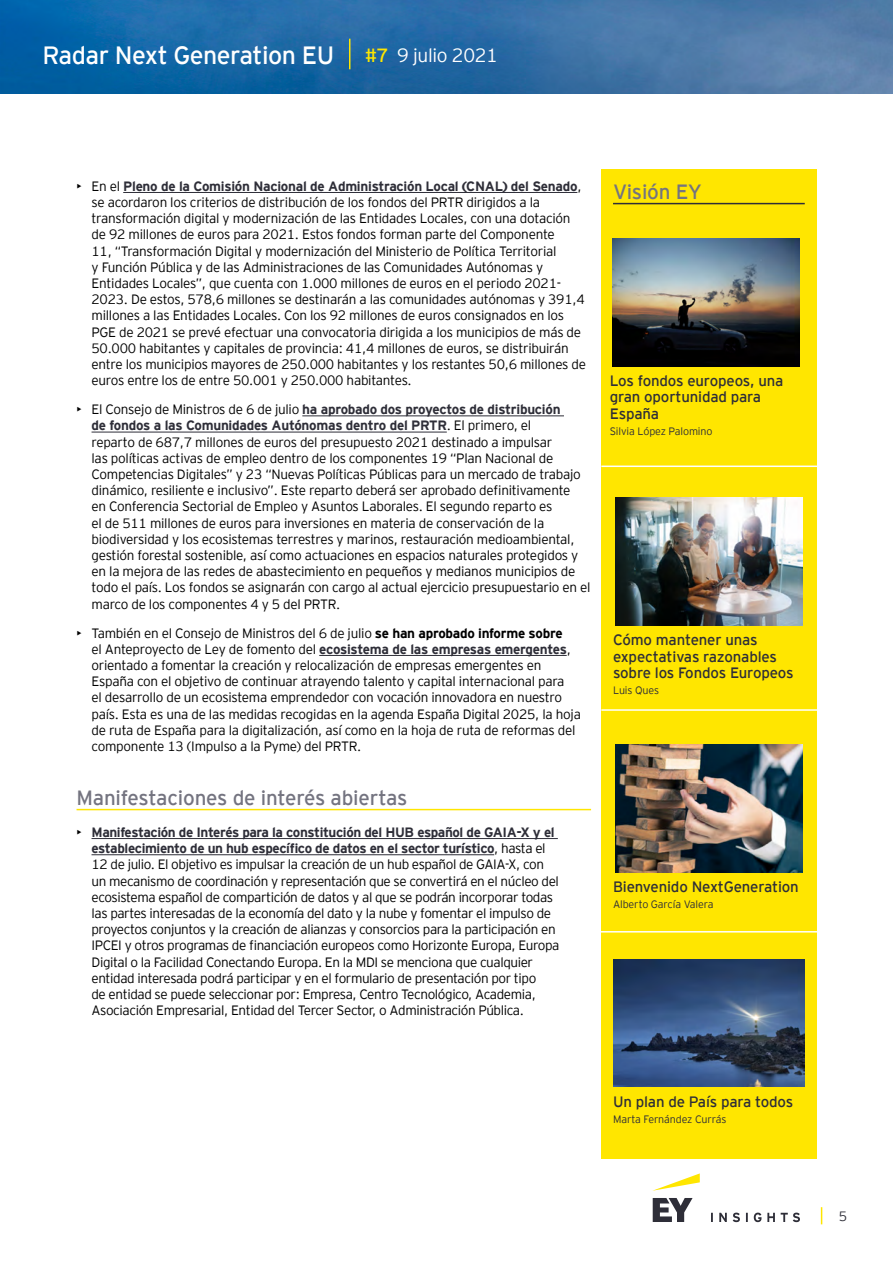
<style>
.page{position:relative;width:893px;height:1263px;background:#fff}
.page>*{position:absolute;margin:0;border:0;box-sizing:border-box;transform-origin:0 0}
.t1{font:24.9px "EY Interstate";letter-spacing:-.02em;color:#fff}
.Título_Grey{font:20.55px "EY Interstate";letter-spacing:-.01em;color:#747480}
.Title_pequeño_latera{font:15px/16.5px "EY Interstate";letter-spacing:-.01em;color:#2e2e38}
.t2{font:300 13.5px/16.2px "EY Interstate";letter-spacing:-.02em;color:#000}
.t3{font:300 13.5px "EY Interstate";color:#2e2e38}
.t4{font:300 10.65px "EY Interstate";letter-spacing:-.01em;color:#2e2e38}
.s1{font-size:19.05px;color:#ffe600}
.s2{font-weight:300;font-size:19.05px}
.s3{font-weight:700;color:#2e2e38}
.s4{font-weight:700}
</style>
<div class="page">
<svg style="left:652px;top:1173px;width:48px;height:18px"></svg>
<svg style="left:653px;top:1198px;width:40px;height:24px"></svg>
<svg style="left:711px;top:1212px;width:89px;height:10px"></svg>
<svg style="left:821px;top:1207px;width:1px;height:17px"></svg>
<img style="left:0;top:0;width:893px;height:94px">
<hr style="left:349px;top:39px;width:1px;height:30px;background:#ffe600">
<hr style="left:123px;top:192px;width:454px;height:1px;background:#2e2e38">
<hr style="left:302px;top:416px;width:262px;height:1px;background:#2e2e38">
<hr style="left:92px;top:432px;width:355px;height:1px;background:#2e2e38">
<hr style="left:319px;top:655px;width:248px;height:1px;background:#2e2e38">
<hr style="left:77px;top:809px;width:514px;height:1px;background:#ffe600">
<hr style="left:92px;top:838px;width:466px;height:1px;background:#2e2e38">
<hr style="left:92px;top:854px;width:402px;height:1px;background:#2e2e38">
<div style="left:601px;top:169px;width:215px;height:990px;background:#ffe600"></div>
<hr style="left:613px;top:203px;width:192px;height:1px;background:#2e2e38">
<hr style="left:596px;top:931px;width:225px;height:1px;background:#fff">
<img style="left:613px;top:959px;width:191px;height:128px">
<hr style="left:601px;top:709px;width:226px;height:2px;background:#fff">
<hr style="left:601px;top:465px;width:226px;height:2px;background:#fff">
<img style="left:615px;top:745px;width:187px;height:127px">
<img style="left:615px;top:498px;width:187px;height:127px">
<img style="left:612px;top:239px;width:187px;height:127px">
<h1 class="t1" style="left:43px;top:37px;width:457px">Radar Next Generation EU <span class="s1">#7</span> <span class="s2">9 julio 2021</span></h1>
<p class="t2" style="left:92px;top:177px;width:496px;text-indent:-15px">• En el <span class="s3">Pleno de la Comisión Nacional de Administración Local (CNAL) del Senado</span>, se acordaron los criterios de distribución de los fondos del PRTR dirigidos a la transformación digital y modernización de las Entidades Locales, con una dotación de 92 millones de euros para 2021. Estos fondos forman parte del Componente<br>11, “Transformación Digital y modernización del Ministerio de Política Territorial<br>y Función Pública y de las Administraciones de las Comunidades Autónomas y Entidades Locales”, que cuenta con 1.000 millones de euros en el periodo 2021- 2023. De estos, 578,6 millones se destinarán a las comunidades autónomas y 391,4 millones a las Entidades Locales. Con los 92 millones de euros consignados en los PGE de 2021 se prevé efectuar una convocatoria dirigida a los municipios de más de 50.000 habitantes y capitales de provincia: 41,4 millones de euros, se distribuirán entre los municipios mayores de 250.000 habitantes y los restantes 50,6 millones de euros entre los de entre 50.001 y 250.000 habitantes.</p>
<p class="t2" style="left:92px;top:400px;width:501px;text-indent:-15px">• El Consejo de Ministros de 6 de julio <span class="s3">ha aprobado dos proyectos de distribución<br>de fondos a las Comunidades Autónomas dentro del PRTR</span>. El primero, el<br>reparto de 687,7 millones de euros del presupuesto 2021 destinado a impulsar<br>las políticas activas de empleo dentro de los componentes 19 “Plan Nacional de Competencias Digitales” y 23 “Nuevas Políticas Públicas para un mercado de trabajo dinámico, resiliente e inclusivo”. Este reparto deberá ser aprobado definitivamente<br>en Conferencia Sectorial de Empleo y Asuntos Laborales. El segundo reparto es<br>el de 511 millones de euros para inversiones en materia de conservación de la biodiversidad y los ecosistemas terrestres y marinos, restauración medioambiental, gestión forestal sostenible, así como actuaciones en espacios naturales protegidos y en la mejora de las redes de abastecimiento en pequeños y medianos municipios de todo el país. Los fondos se asignarán con cargo al actual ejercicio presupuestario en el marco de los componentes 4 y 5 del PRTR.</p>
<p class="t2" style="left:92px;top:624px;width:491px;text-indent:-15px">• También en el Consejo de Ministros del 6 de julio <span class="s4">se han aprobado informe sobre<br></span>el Anteproyecto de Ley de fomento del <span class="s3">ecosistema de las empresas emergentes</span>, orientado a fomentar la creación y relocalización de empresas emergentes en España con el objetivo de continuar atrayendo talento y capital internacional para<br>el desarrollo de un ecosistema emprendedor con vocación innovadora en nuestro país. Esta es una de las medidas recogidas en la agenda España Digital 2025, la hoja de ruta de España para la digitalización, así como en la hoja de ruta de reformas del componente 13 (Impulso a la Pyme) del PRTR.</p>
<p class="Título_Grey" style="left:77px;top:783px;width:332px">Manifestaciones de interés abiertas</p>
<p class="t2" style="left:92px;top:823px;width:469px;text-indent:-15px">• <span class="s3">Manifestación de Interés para la constitución del HUB español de GAIA-X y el establecimiento de un hub específico de datos en el sector turístico</span>, hasta el 12 de julio. El objetivo es impulsar la creación de un hub español de GAIA-X, con un mecanismo de coordinación y representación que se convertirá en el núcleo del ecosistema español de compartición de datos y al que se podrán incorporar todas las partes interesadas de la economía del dato y la nube y fomentar el impulso de proyectos conjuntos y la creación de alianzas y consorcios para la participación en IPCEI y otros programas de financiación europeos como Horizonte Europa, Europa Digital o la Facilidad Conectando Europa. En la MDI se menciona que cualquier entidad interesada podrá participar y en el formulario de presentación por tipo<br>de entidad se puede seleccionar por: Empresa, Centro Tecnológico, Academia, Asociación Empresarial, Entidad del Tercer Sector, o Administración Pública.</p>
<p class="Título_Grey" style="left:613px;top:177px;width:90px">Visión EY</p>
<p class="Title_pequeño_latera" style="left:610px;top:371px;width:175px">Los fondos europeos, una gran oportunidad para<br>España</p>
<p class="t4" style="left:610px;top:424px;width:104px">Silvia López Palomino</p>
<p class="Title_pequeño_latera" style="left:613px;top:631px;width:182px">Cómo mantener unas expectativas razonables sobre los Fondos Europeos</p>
<p class="t4" style="left:613px;top:683px;width:48px">Luis Ques</p>
<p class="Title_pequeño_latera" style="left:613px;top:878px;width:187px">Bienvenido NextGeneration</p>
<p class="t4" style="left:613px;top:897px;width:102px">Alberto García Valera</p>
<p class="Title_pequeño_latera" style="left:613px;top:1092px;width:182px">Un plan de País para todos</p>
<p class="t4" style="left:613px;top:1112px;width:115px">Marta Fernández Currás</p>
<p class="t3" style="left:839px;top:1207px;width:10px">5</p>
</div>
